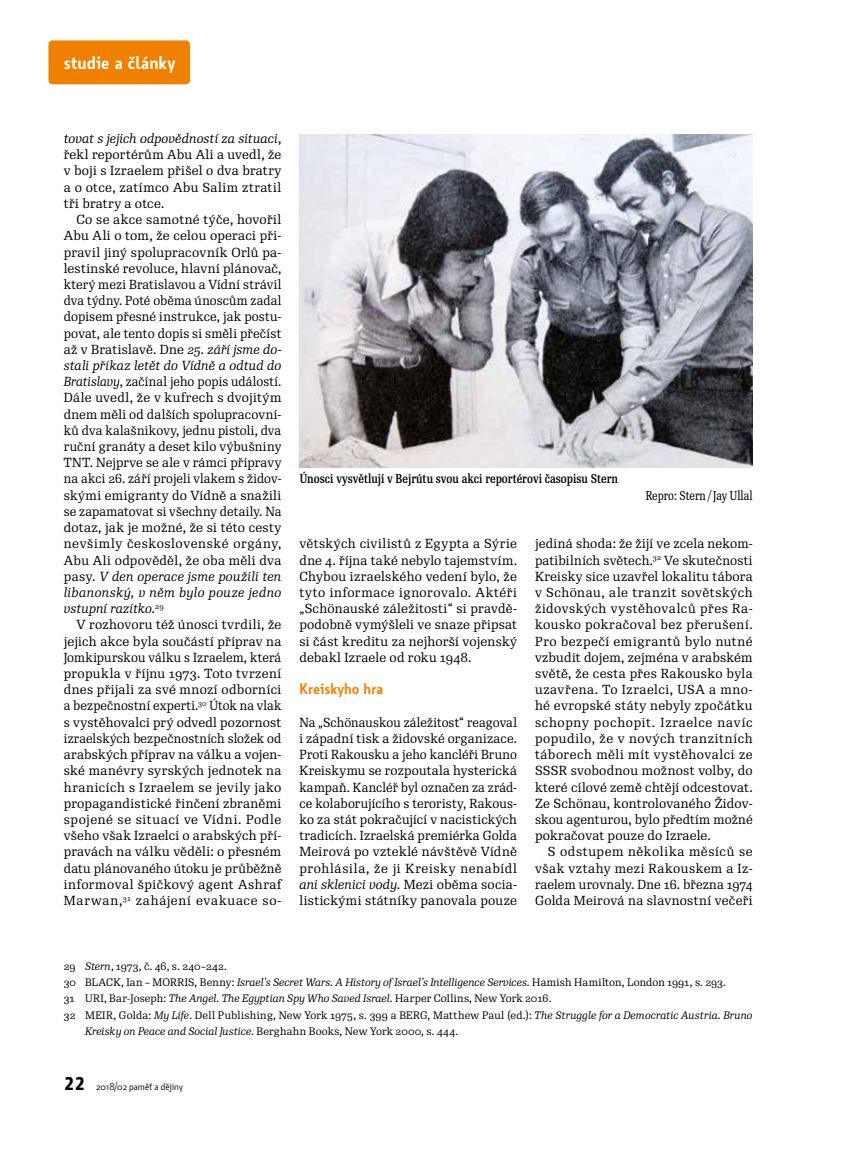
<style>
.page{position:relative;width:859px;height:1149px;background:#fff}
.page>*{position:absolute;margin:0;border:0;box-sizing:border-box;transform-origin:0 0}
.t1{font:600 18px "Botanika Std";letter-spacing:.005em;color:#fff}
.t2{font:600 15px "Botanika Std";color:#f08100}
.t3{font:12.75px/16.2px "Re Public Std";letter-spacing:.025em;color:#000;text-align:justify}
.t4{font:12.75px/16.2px "Re Public Std";letter-spacing:.025em;color:#000;text-align:justify;scale:.95 1}
.t5{font:500 12.45px "Re Public Std Cond";color:#000}
.t6{font:12.45px "Re Public Std Cond";color:#000}
.t7{font:10.5px "Re Public Std";letter-spacing:.015em;color:#000}
.t8{font:9.75px "Botanika Std";color:#000}
.s1{font-style:italic}
.s2{font-family:"Botanika Mono";font-weight:700;font-size:18px}
</style>
<div class="page">
<div style="left:48px;top:40px;width:142px;height:44px;background:#f08100;border-radius:4px"></div>
<img style="left:300px;top:135px;width:453px;height:332px">
<h1 class="t1" style="left:64px;top:50px;width:113px">studie a články</h1>
<p class="t3" style="left:64px;top:130px;width:219px"><span class="s1">tovat s jejich odpovědností za situaci</span>, řekl reportérům Abu Ali a uvedl, že v boji s Izraelem přišel o dva bratry a o otce, zatímco Abu Salim ztratil tři bratry a otce.</p>
<p class="t3" style="left:64px;top:211px;width:219px;text-indent:13px">Co se akce samotné týče, hovořil Abu Ali o tom, že celou operaci při&shy;pravil jiný spolupracovník Orlů pa&shy;lestinské revoluce, hlavní plánovač, který mezi Bratislavou a Vídní strávil dva týdny. Poté oběma únoscům zadal dopisem přesné instrukce, jak postu&shy;povat, ale tento dopis si směli přečíst až v Bratislavě. Dne <span class="s1">25. září jsme do&shy;stali příkaz letět do Vídně a odtud do Bratislavy</span>, začínal jeho popis událostí.<br>Dále uvedl, že v kufrech s dvojitým dnem měli od dalších spolupracovní&shy;ků dva kalašnikovy, jednu pistoli, dva ruční granáty a deset kilo výbušniny TNT. Nejprve se ale v rámci přípravy na akci 26. září projeli vlakem s židov&shy;skými emigranty do Vídně a snažili se zapamatovat si všechny detaily. Na dotaz, jak je možné, že si této cesty nevšimly československé orgány, Abu Ali odpověděl, že oba měli dva pasy. <span class="s1">V den operace jsme použili ten libanonský, v něm bylo pouze jedno vstupní razítko.</span><sup>29</sup></p>
<p class="t3" style="left:64px;top:616px;width:219px;text-indent:13px">V rozhovoru též únosci tvrdili, že jejich akce byla součástí příprav na Jomkipurskou válku s Izraelem, která propukla v říjnu 1973. Toto tvrzení dnes přijali za své mnozí odborníci a bezpečnostní experti.<sup>30</sup> Útok na vlak s vystěhovalci prý odvedl pozornost izraelských bezpečnostních složek od arabských příprav na válku a vojen&shy;ské manévry syrských jednotek na hranicích s Izraelem se jevily jako propagandistické řinčení zbraněmi spojené se situací ve Vídni. Podle všeho však Izraelci o arabských pří&shy;pravách na válku věděli: o přesném datu plánovaného útoku je průběžně informoval špičkový agent Ashraf Marwan,<sup>31</sup> zahájení evakuace so-</p>
<p class="t5" style="left:300px;top:471px;width:320px">Únosci vysvětlují v Bejrútu svou akci reportérovi časopisu Stern</p>
<p class="t6" style="left:646px;top:487px;width:108px">Repro: Stern/Jay Ullal</p>
<p class="t3" style="left:299px;top:535px;width:219px">větských civilistů z Egypta a Sýrie dne 4. října také nebylo tajemstvím.<br>Chybou izraelského vedení bylo, že tyto informace ignorovalo. Aktéři „Schönauské záležitosti“ si pravdě&shy;podobně vymýšleli ve snaze připsat si část kreditu za nejhorší vojenský debakl Izraele od roku 1948.</p>
<p class="t2" style="left:299px;top:678px;width:85px">Kreiskyho hra</p>
<p class="t4" style="left:299px;top:714px;width:231px">Na „Schönauskou záležitost“ reagoval i západní tisk a židovské organizace.<br>Proti Rakousku a jeho kancléři Bruno Kreiskymu se rozpoutala hysterická kampaň. Kancléř byl označen za zrád&shy;ce kolaborujícího s teroristy, Rakous&shy;ko za stát pokračující v nacistických tradicích. Izraelská premiérka Golda Meirová po vzteklé návštěvě Vídně prohlásila, že ji Kreisky nenabídl <span class="s1">ani sklenici vody</span>. Mezi oběma socia&shy;listickými státníky panovala pouze</p>
<p class="t3" style="left:535px;top:535px;width:219px">jediná shoda: že žijí ve zcela nekom&shy;patibilních světech.<sup>32</sup> Ve skutečnosti Kreisky sice uzavřel lokalitu tábora v Schönau, ale tranzit sovětských židovských vystěhovalců přes Ra&shy;kousko pokračoval bez přerušení.<br>Pro bezpečí emigrantů bylo nutné vzbudit dojem, zejména v arabském světě, že cesta přes Rakousko byla uzavřena. To Izraelci, USA a mno&shy;hé evropské státy nebyly zpočátku schopny pochopit. Izraelce navíc popudilo, že v nových tranzitních táborech měli mít vystěhovalci ze SSSR svobodnou možnost volby, do které cílové země chtějí odcestovat.<br>Ze Schönau, kontrolovaného Židov&shy;skou agenturou, bylo předtím možné pokračovat pouze do Izraele.</p>
<p class="t3" style="left:535px;top:843px;width:219px;text-indent:13px">S odstupem několika měsíců se však vztahy mezi Rakouskem a Iz&shy;raelem urovnaly. Dne 16. března 1974<br>Golda Meirová na slavnostní večeři</p>
<p class="t7" style="left:64px;top:959px;width:165px">29 <span class="s1">Stern</span>, 1973, č. 46, s. 240–242.</p>
<p class="t7" style="left:64px;top:975px;width:664px">30 BLACK, Ian – MORRIS, Benny: <span class="s1">Israel’s Secret Wars. A History of Israel’s Intelligence Services</span>. Hamish Hamilton, London 1991, s. 293.</p>
<p class="t7" style="left:64px;top:991px;width:489px">31 URI, Bar-Joseph: <span class="s1">The Angel. The Egyptian Spy Who Saved Israel</span>. Harper Collins, New York 2016.</p>
<p class="t7" style="left:64px;top:1007px;width:690px">32 MEIR, Golda: <span class="s1">My Life</span>. Dell Publishing, New York 1975, s. 399 a BERG, Matthew Paul (ed.): <span class="s1">The Struggle for a Democratic Austria. Bruno</span></p>
<p class="t7" style="left:85px;top:1023px;width:375px"><span class="s1">Kreisky on Peace and Social Justice</span>. Berghahn Books, New York 2000, s. 444.</p>
<p class="t8" style="left:64px;top:1079px;width:121px"><span class="s2">22</span> 2018/02 paměť a dějiny</p>
</div>
